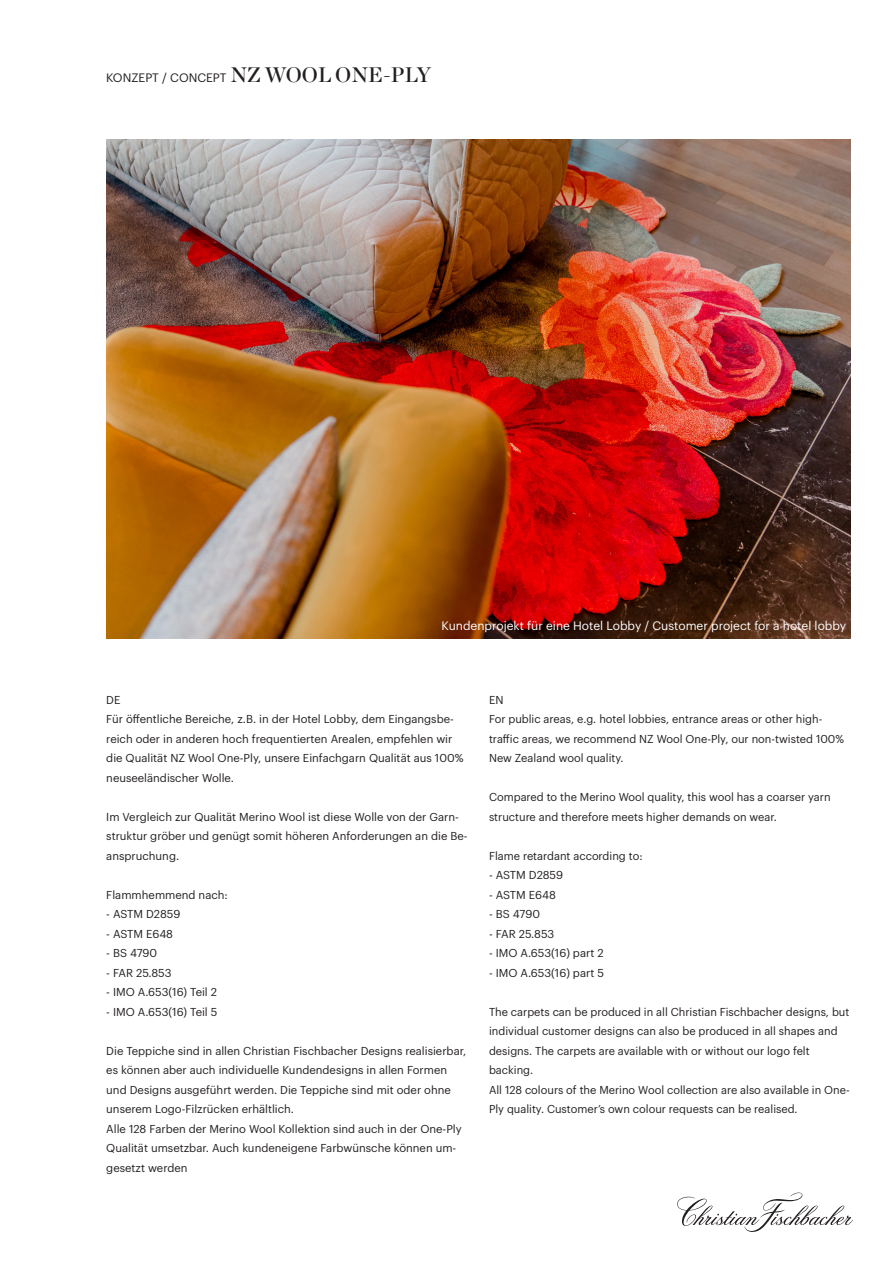
<style>
.page{position:relative;width:893px;height:1263px;background:#fff}
.page>*{position:absolute;margin:0;border:0;box-sizing:border-box;transform-origin:0 0}
.t1{font:12px "Graphik";color:#fff}
.t2{font:12px "Graphik";color:#231f20}
.t3{font:11.25px/19.5px "Graphik";color:#231f20}
.s1{font-family:"Chronicle Display Semi";font-size:21px}
</style>
<div class="page">
<svg style="left:677px;top:1192px;width:176px;height:40px"></svg>
<img style="left:106px;top:139px;width:744px;height:500px">
<p class="t2" style="left:106px;top:68px;width:326px">KONZEPT / CONCEPT <span class="s1">NZ WOOL ONE-PLY</span></p>
<p class="t1" style="left:442px;top:617px;width:406px">Kundenprojekt für eine Hotel Lobby / Customer project for a hotel lobby</p>
<p class="t3" style="left:106px;top:689px;width:359px">DE<br>Für öffentliche Bereiche, z.B. in der Hotel Lobby, dem Eingangsbe&shy;reich oder in anderen hoch frequentierten Arealen, empfehlen wir die Qualität NZ Wool One-Ply, unsere Einfachgarn Qualität aus 100% neuseeländischer Wolle.</p>
<p class="t3" style="left:106px;top:806px;width:363px">Im Vergleich zur Qualität Merino Wool ist diese Wolle von der Garn&shy;struktur gröber und genügt somit höheren Anforderungen an die Be&shy;anspruchung.</p>
<p class="t3" style="left:106px;top:884px;width:123px">Flammhemmend nach:</p>
<p class="t3" style="left:106px;top:903px;width:76px">- ASTM D2859</p>
<p class="t3" style="left:106px;top:923px;width:68px">- ASTM E648</p>
<p class="t3" style="left:106px;top:942px;width:52px">- BS 4790</p>
<p class="t3" style="left:106px;top:962px;width:67px">- FAR 25.853</p>
<p class="t3" style="left:106px;top:981px;width:112px">- IMO A.653(16) Teil 2</p>
<p class="t3" style="left:106px;top:1001px;width:113px">- IMO A.653(16) Teil 5</p>
<p class="t3" style="left:106px;top:1040px;width:362px">Die Teppiche sind in allen Christian Fischbacher Designs realisierbar, es können aber auch individuelle Kundendesigns in allen Formen und Designs ausgeführt werden. Die Teppiche sind mit oder ohne unserem Logo-Filzrücken erhältlich.<br>Alle 128 Farben der Merino Wool Kollektion sind auch in der One-Ply Qualität umsetzbar. Auch kundeneigene Farbwünsche können um&shy;gesetzt werden</p>
<p class="t3" style="left:489px;top:689px;width:357px">EN<br>For public areas, e.g. hotel lobbies, entrance areas or other high&shy;traffic areas, we recommend NZ Wool One-Ply, our non-twisted 100% New Zealand wool quality.</p>
<p class="t3" style="left:489px;top:786px;width:343px">Compared to the Merino Wool quality, this wool has a coarser yarn structure and therefore meets higher demands on wear.</p>
<p class="t3" style="left:489px;top:845px;width:155px">Flame retardant according to:</p>
<p class="t3" style="left:489px;top:864px;width:76px">- ASTM D2859</p>
<p class="t3" style="left:489px;top:884px;width:68px">- ASTM E648</p>
<p class="t3" style="left:489px;top:903px;width:52px">- BS 4790</p>
<p class="t3" style="left:489px;top:923px;width:67px">- FAR 25.853</p>
<p class="t3" style="left:489px;top:942px;width:116px">- IMO A.653(16) part 2</p>
<p class="t3" style="left:489px;top:962px;width:116px">- IMO A.653(16) part 5</p>
<p class="t3" style="left:489px;top:1001px;width:362px">The carpets can be produced in all Christian Fischbacher designs, but individual customer designs can also be produced in all shapes and designs. The carpets are available with or without our logo felt backing.<br>All 128 colours of the Merino Wool collection are also available in One-Ply quality. Customer’s own colour requests can be realised.</p>
</div>
